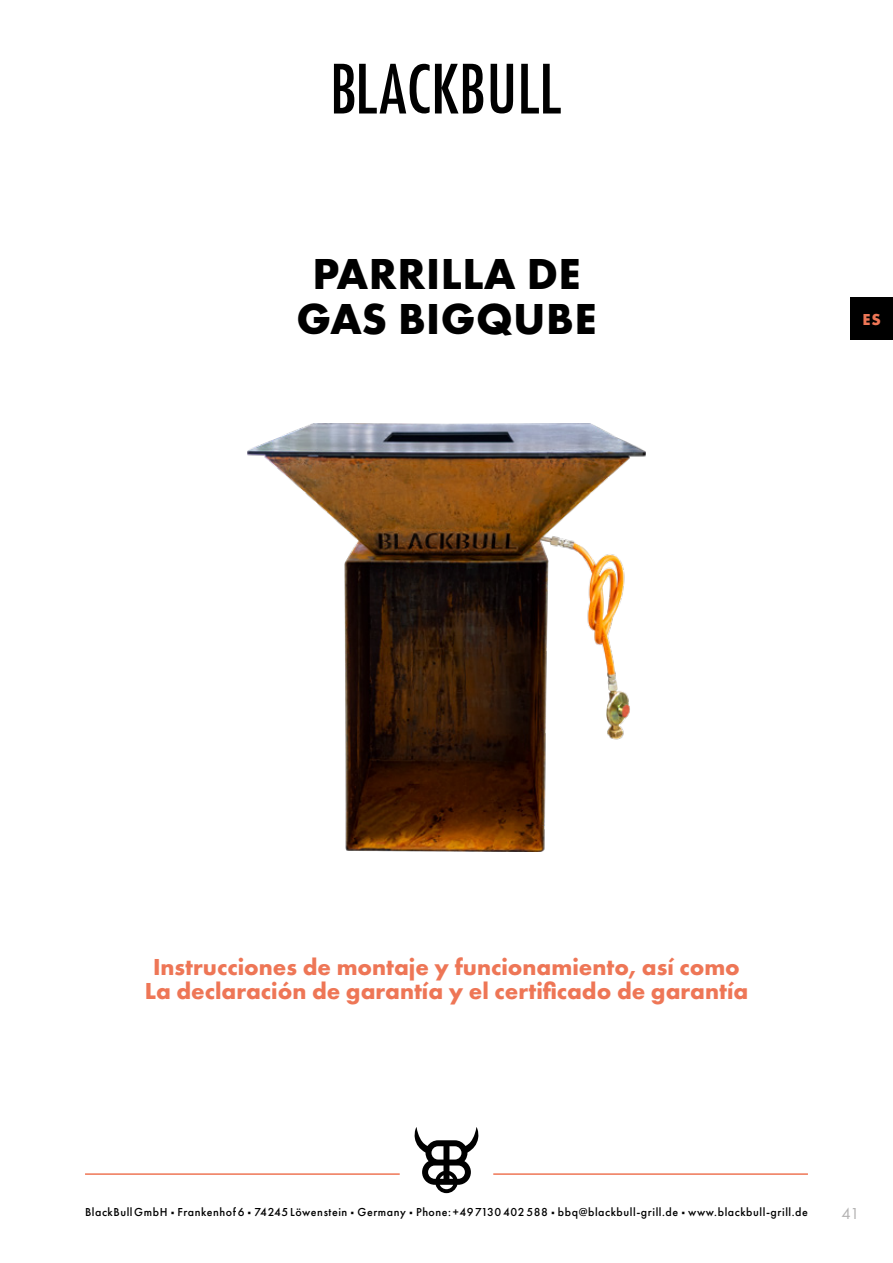
<style>
.page{position:relative;width:893px;height:1263px;background:#fff}
.page>*{position:absolute;margin:0;border:0;box-sizing:border-box;transform-origin:0 0}
.t1{font:700 45px/45px "Futura PT";letter-spacing:.01em;color:#000;text-align:center}
.t2{font:700 24px/24px "Futura PT";color:#ee7656;text-align:center}
.t3{font:16.5px "Futura PT";color:#b3b2b2}
.t4{font:700 16.5px "Futura PT";color:#ee7656}
.t5{font:500 12px "Futura PT";letter-spacing:.045em;color:#000}
.s1{font-family:"Acumin Pro";font-weight:400}
</style>
<div class="page">
<svg style="left:334px;top:64px;width:149px;height:49px"></svg>
<svg style="left:491px;top:64px;width:22px;height:49px"></svg>
<svg style="left:521px;top:64px;width:40px;height:49px"></svg>
<svg style="left:415px;top:1127px;width:63px;height:66px"></svg>
<hr style="left:493px;top:1173px;width:315px;height:2px;background:#ee7656">
<hr style="left:85px;top:1173px;width:315px;height:2px;background:#ee7656">
<div style="left:850px;top:298px;width:43px;height:42px;background:#000"></div>
<img style="left:247px;top:423px;width:399px;height:428px">
<h1 class="t1" style="left:297px;top:251px;width:301px">PARRILLA DE<br>GAS BIGQUBE</h1>
<h3 class="t4" style="left:862px;top:309px;width:20px">ES</h3>
<h2 class="t2" style="left:145px;top:954px;width:605px">Instrucciones de montaje y funcionamiento, así como<br>La declaración de garantía y el certificado de garantía</h2>
<p class="t5" style="left:85px;top:1205px;width:724px">BlackBull GmbH <span class="s1">•</span> Frankenhof 6 <span class="s1">•</span> 74245 Löwenstein <span class="s1">•</span> Germany <span class="s1">•</span> Phone: +49 7130 402 588 <span class="s1">•</span> bbq@blackbull-grill.de <span class="s1">•</span> www.blackbull-grill.de</p>
<h3 class="t3" style="left:841px;top:1204px;width:19px">41</h3>
</div>
